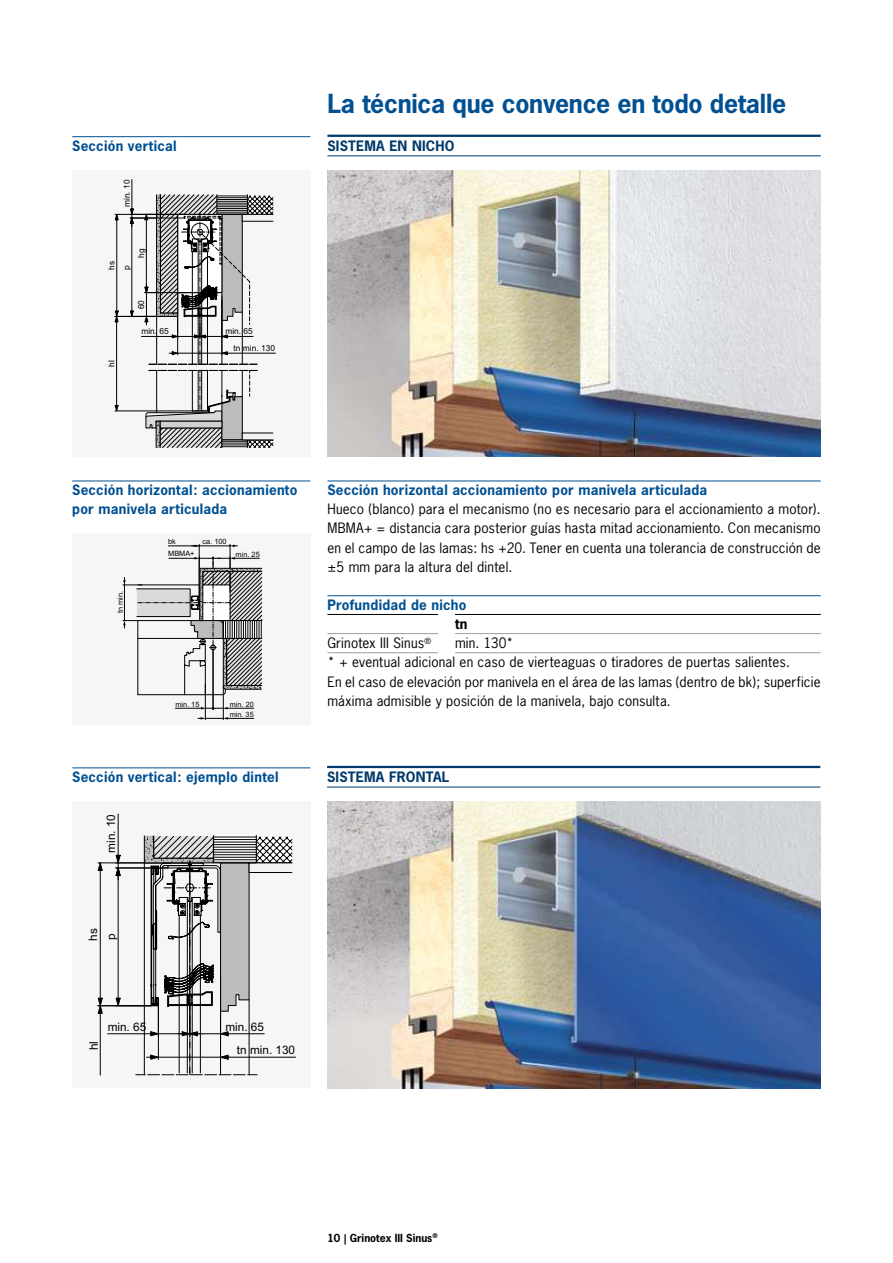
<style>
.page{position:relative;width:893px;height:1263px;background:#fff}
.page>*{position:absolute;margin:0;border:0;box-sizing:border-box;transform-origin:0 0}
.t1{font:700 24.75px "News Gothic";letter-spacing:-.01em;color:#005092}
.t2{font:13.5px/19.2px "News Gothic";letter-spacing:.015em;color:#000;text-align:justify}
.t3{font:700 13.5px/19.2px "News Gothic";letter-spacing:.02em;color:#005092}
.t4{font:700 13.5px "News Gothic";letter-spacing:.015em;color:#003a6b}
.t5{font:700 13.5px "News Gothic";color:#000}
.t6{font:11.7px/17.9px "Arial";color:#000}
.t7{font:700 10.5px "News Gothic";color:#000}
.t8{font:8.4px/16.8px "Arial";color:#000}
.t9{font:7.35px/10.1px "Arial";color:#000}
</style>
<div class="page">
<div style="left:72px;top:533px;width:238px;height:192px;background:#f6f6f6"></div>
<hr style="left:213px;top:652px;width:1px;height:58px;background:#000">
<hr style="left:205px;top:684px;width:1px;height:36px;background:#000">
<hr style="left:223px;top:686px;width:1px;height:34px;background:#000">
<svg style="left:198px;top:717px;width:56px;height:3px"></svg>
<svg style="left:175px;top:707px;width:79px;height:2px"></svg>
<hr style="left:199px;top:544px;width:1px;height:56px;background:#000">
<hr style="left:230px;top:544px;width:1px;height:41px;background:#000">
<hr style="left:199px;top:546px;width:31px;height:1px;background:#000">
<svg style="left:230px;top:545px;width:7px;height:2px"></svg>
<hr style="left:168px;top:546px;width:31px;height:1px;background:#000">
<svg style="left:123px;top:557px;width:139px;height:138px"></svg>
<img style="left:327px;top:801px;width:494px;height:287px">
<div style="left:72px;top:801px;width:238px;height:287px;background:#f6f6f6"></div>
<svg style="left:98px;top:814px;width:198px;height:261px"></svg>
<img style="left:327px;top:170px;width:494px;height:287px">
<div style="left:72px;top:170px;width:238px;height:287px;background:#f6f6f6"></div>
<svg style="left:115px;top:179px;width:160px;height:269px"></svg>
<hr style="left:327px;top:481px;width:494px;height:1px;background:#005092">
<hr style="left:327px;top:595px;width:494px;height:1px;background:#005092">
<hr style="left:327px;top:614px;width:111px;height:1px;background:#000">
<hr style="left:455px;top:614px;width:366px;height:1px;background:#000">
<hr style="left:327px;top:633px;width:111px;height:1px;background:#9d9d9c">
<hr style="left:455px;top:633px;width:366px;height:1px;background:#9d9d9c">
<hr style="left:327px;top:652px;width:111px;height:1px;background:#9d9d9c">
<hr style="left:455px;top:652px;width:366px;height:1px;background:#9d9d9c">
<hr style="left:327px;top:135px;width:494px;height:2px;background:#003a6b">
<hr style="left:327px;top:156px;width:494px;height:1px;background:#003a6b">
<hr style="left:72px;top:768px;width:238px;height:1px;background:#005092">
<hr style="left:72px;top:481px;width:238px;height:1px;background:#005092">
<hr style="left:72px;top:136px;width:238px;height:1px;background:#005092">
<hr style="left:327px;top:766px;width:493px;height:2px;background:#003a6b">
<hr style="left:327px;top:787px;width:493px;height:1px;background:#003a6b">
<p class="t3" style="left:72px;top:136px;width:106px">Sección vertical</p>
<p class="t8" style="left:118px;top:207px;width:29px;rotate:-90deg">min. 10</p>
<p class="t8" style="left:103px;top:270px;width:10px;rotate:-90deg">hs</p>
<p class="t8" style="left:133px;top:258px;width:11px;rotate:-90deg">hg</p>
<p class="t8" style="left:118px;top:270px;width:6px;rotate:-90deg">p</p>
<p class="t8" style="left:103px;top:367px;width:8px;rotate:-90deg">hl</p>
<p class="t8" style="left:133px;top:309px;width:11px;rotate:-90deg">60</p>
<p class="t8" style="left:141px;top:323px;width:29px">min. 65</p>
<p class="t8" style="left:234px;top:323px;width:43px;text-indent:-8px">min. 65<br>tn min. 130</p>
<h1 class="t1" style="left:327px;top:87px;width:460px">La técnica que convence en todo detalle</h1>
<p class="t4" style="left:327px;top:137px;width:129px">SISTEMA EN NICHO</p>
<p class="t3" style="left:72px;top:480px;width:227px">Sección horizontal: accionamiento por manivela articulada</p>
<p class="t9" style="left:168px;top:537px;width:9px">bk</p>
<p class="t9" style="left:203px;top:537px;width:26px">ca. 100</p>
<p class="t9" style="left:115px;top:613px;width:24px;rotate:-90deg">tn min.</p>
<p class="t9" style="left:168px;top:548px;width:28px">MBMA+</p>
<p class="t9" style="left:236px;top:549px;width:26px">min. 25</p>
<p class="t9" style="left:175px;top:699px;width:26px">min. 15</p>
<p class="t9" style="left:230px;top:699px;width:26px">min. 20 min. 35</p>
<p class="t3" style="left:72px;top:767px;width:208px">Sección vertical: ejemplo dintel</p>
<p class="t6" style="left:102px;top:853px;width:40px;rotate:-90deg">min. 10</p>
<p class="t6" style="left:84px;top:940px;width:14px;rotate:-90deg">hs p</p>
<p class="t3" style="left:327px;top:480px;width:381px">Sección horizontal accionamiento por manivela articulada</p>
<p class="t2" style="left:327px;top:499px;width:495px">Hueco (blanco) para el mecanismo (no es necesario para el accionamiento a motor).<br>MBMA+ = distancia cara posterior guías hasta mitad accionamiento. Con mecanismo en el campo de las lamas: hs +20. Tener en cuenta una tolerancia de construcción de ±5 mm para la altura del dintel.</p>
<p class="t3" style="left:327px;top:595px;width:141px">Profundidad de nicho</p>
<p class="t5" style="left:455px;top:615px;width:14px">tn</p>
<p class="t2" style="left:327px;top:633px;width:105px">Grinotex III -Sinus<sup>®</sup></p>
<p class="t2" style="left:327px;top:633px;width:495px;text-align:left;text-indent:128px">min. 130*<br>* + eventual adicional en caso de vierteaguas o tiradores de puertas salientes.<br>En el caso de elevación por manivela en el área de las lamas (dentro de bk); superficie máxima admisible y posición de la manivela, bajo consulta.</p>
<p class="t4" style="left:327px;top:768px;width:124px">SISTEMA FRONTAL</p>
<p class="t6" style="left:85px;top:1050px;width:11px;rotate:-90deg">hl</p>
<p class="t6" style="left:108px;top:1018px;width:40px">min. 65</p>
<p class="t6" style="left:225px;top:1018px;width:40px">min. 65</p>
<p class="t6" style="left:237px;top:1041px;width:60px">tn min. 130</p>
<p class="t7" style="left:327px;top:1231px;width:112px">10 | Grinotex III -Sinus<sup>®</sup></p>
</div>
